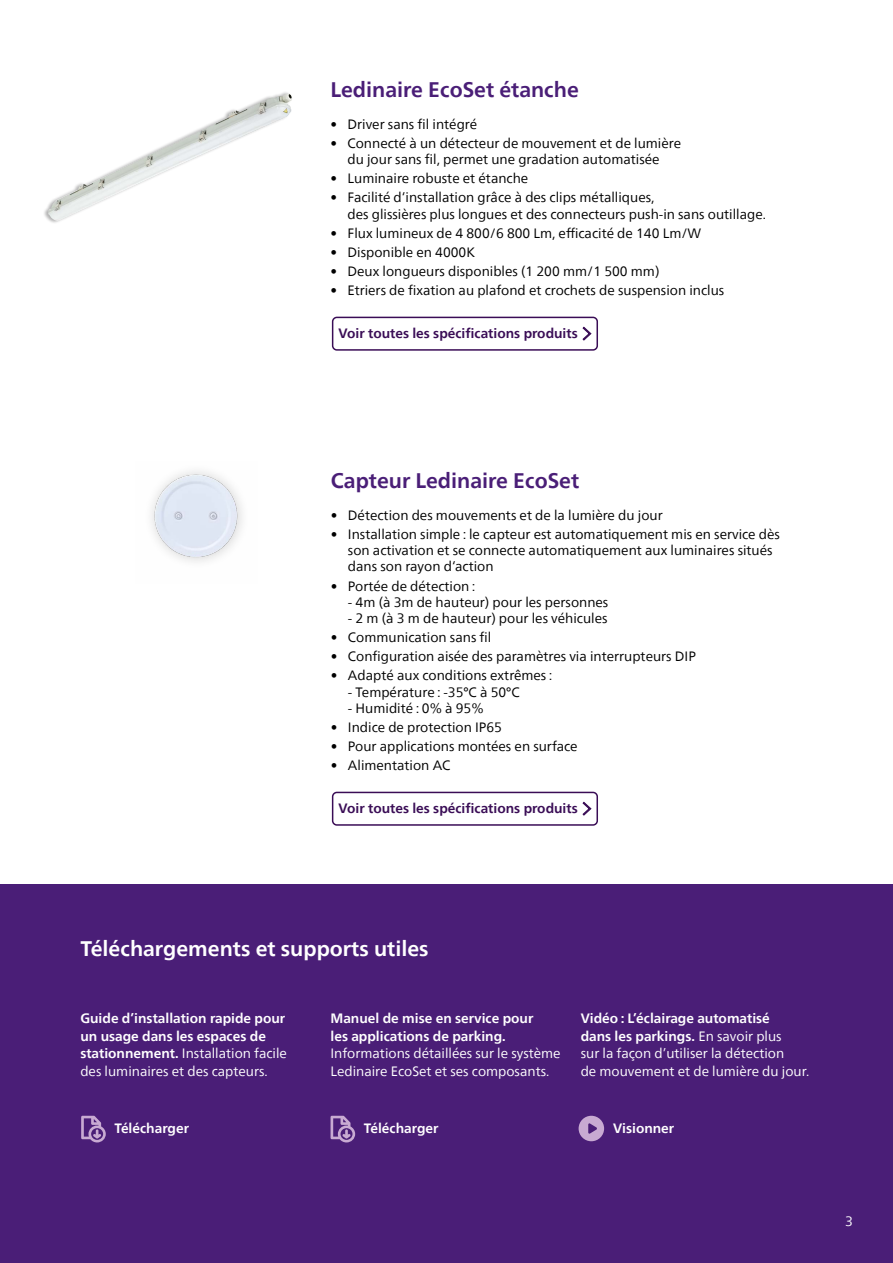
<style>
.page{position:relative;width:893px;height:1263px;background:#fff}
.page>*{position:absolute;margin:0;border:0;box-sizing:border-box;transform-origin:0 0}
.t1{font:700 21px "Neue Frutiger World";color:#4a1e77}
.t2{font:700 21px "Neue Frutiger World";color:#fff}
.t3{font:13.5px/16.2px "Neue Frutiger World";color:#000}
.t4{font:700 13.5px/17.5px "Neue Frutiger World";color:#fff}
.t5{font:13.5px/17.5px "Neue Frutiger World";color:#fff}
.t6{font:700 13.5px "Neue Frutiger World";color:#3a0d56}
.s1{font-weight:400}
.s2{font-weight:700}
</style>
<div class="page">
<div style="left:332px;top:317px;width:266px;height:34px;border:2px solid #3a0d56;border-radius:4px"></div>
<svg style="left:582px;top:326px;width:10px;height:15px"></svg>
<div style="left:332px;top:792px;width:266px;height:34px;border:2px solid #3a0d56;border-radius:4px"></div>
<svg style="left:582px;top:801px;width:10px;height:15px"></svg>
<div style="left:0;top:884px;width:893px;height:379px;background:#4a1e77"></div>
<img style="left:151px;top:471px;width:91px;height:91px">
<svg style="left:81px;top:1116px;width:25px;height:26px"></svg>
<svg style="left:331px;top:1116px;width:24px;height:26px"></svg>
<div style="left:579px;top:1116px;width:25px;height:25px;background:#c8aad2;border-radius:50%"></div>
<svg style="left:588px;top:1123px;width:9px;height:11px"></svg>
<img style="left:48px;top:93px;width:244px;height:128px">
<h1 class="t1" style="left:331px;top:71px;width:250px">Ledinaire EcoSet étanche</h1>
<p class="t3" style="left:331px;top:116px;width:148px">• Driver sans fil intégré</p>
<p class="t3" style="left:331px;top:135px;width:352px;text-align:center">• Connecté à un détecteur de mouvement et de lumière du jour sans fil, permet une gradation automatisée</p>
<p class="t3" style="left:331px;top:171px;width:199px">• Luminaire robuste et étanche</p>
<p class="t3" style="left:348px;top:190px;width:420px;text-indent:-17px">• Facilité d‘installation grâce à des clips métalliques,<br>des glissières plus longues et des connecteurs push-in sans outillage.</p>
<p class="t3" style="left:331px;top:225px;width:372px">• Flux lumineux de 4 800/6 800 Lm, efficacité de 140 Lm/W</p>
<p class="t3" style="left:331px;top:244px;width:146px">• Disponible en 4000K</p>
<p class="t3" style="left:331px;top:264px;width:330px">• Deux longueurs disponibles (1 200 mm/1 500 mm)</p>
<p class="t3" style="left:331px;top:283px;width:395px">• Etriers de fixation au plafond et crochets de suspension inclus</p>
<p class="t6" style="left:338px;top:321px;width:241px">Voir toutes les spécifications produits</p>
<h1 class="t1" style="left:331px;top:462px;width:250px">Capteur Ledinaire EcoSet</h1>
<p class="t3" style="left:331px;top:507px;width:333px">• Détection des mouvements et de la lumière du jour</p>
<p class="t3" style="left:348px;top:526px;width:433px;text-indent:-17px">• Installation simple : le capteur est automatiquement mis en service dès son activation et se connecte automatiquement aux luminaires situés dans son rayon d‘action</p>
<p class="t3" style="left:331px;top:578px;width:146px">• Portée de détection :</p>
<p class="t3" style="left:348px;top:594px;width:262px">- 4m (à 3m de hauteur) pour les personnes</p>
<p class="t3" style="left:348px;top:610px;width:261px">- 2 m (à 3 m de hauteur) pour les véhicules</p>
<p class="t3" style="left:331px;top:629px;width:162px">• Communication sans fil</p>
<p class="t3" style="left:331px;top:649px;width:366px">• Configuration aisée des paramètres via interrupteurs DIP</p>
<p class="t3" style="left:331px;top:668px;width:223px">• Adapté aux conditions extrêmes :</p>
<p class="t3" style="left:348px;top:684px;width:173px">- Température : -35°C à 50°C</p>
<p class="t3" style="left:348px;top:700px;width:137px">- Humidité : 0% à 95%</p>
<p class="t3" style="left:331px;top:719px;width:172px">• Indice de protection IP65</p>
<p class="t3" style="left:331px;top:738px;width:248px">• Pour applications montées en surface</p>
<p class="t3" style="left:331px;top:758px;width:121px">• Alimentation AC</p>
<p class="t6" style="left:338px;top:796px;width:241px">Voir toutes les spécifications produits</p>
<h1 class="t2" style="left:80px;top:930px;width:350px">Téléchargements et supports utiles</h1>
<p class="t4" style="left:80px;top:1009px;width:208px">Guide d’installation rapide pour un usage dans les espaces de stationnement. <span class="s1">Installation facile des luminaires et des capteurs.</span></p>
<p class="t4" style="left:331px;top:1009px;width:204px">Manuel de mise en service pour les applications de parking.</p>
<p class="t5" style="left:331px;top:1045px;width:232px">Informations détaillées sur le système<br>Ledinaire EcoSet et ses composants.</p>
<p class="t5" style="left:581px;top:1010px;width:230px"><span class="s2">Vidéo : L’éclairage automatisé<br>dans les parkings.</span> En savoir plus<br>sur la façon d’utiliser la détection<br>de mouvement et de lumière du jour.</p>
<p class="t4" style="left:114px;top:1119px;width:76px">Télécharger</p>
<p class="t4" style="left:364px;top:1119px;width:76px">Télécharger</p>
<p class="t4" style="left:613px;top:1119px;width:63px">Visionner</p>
<p class="t5" style="left:845px;top:1213px;width:9px">3</p>
</div>
